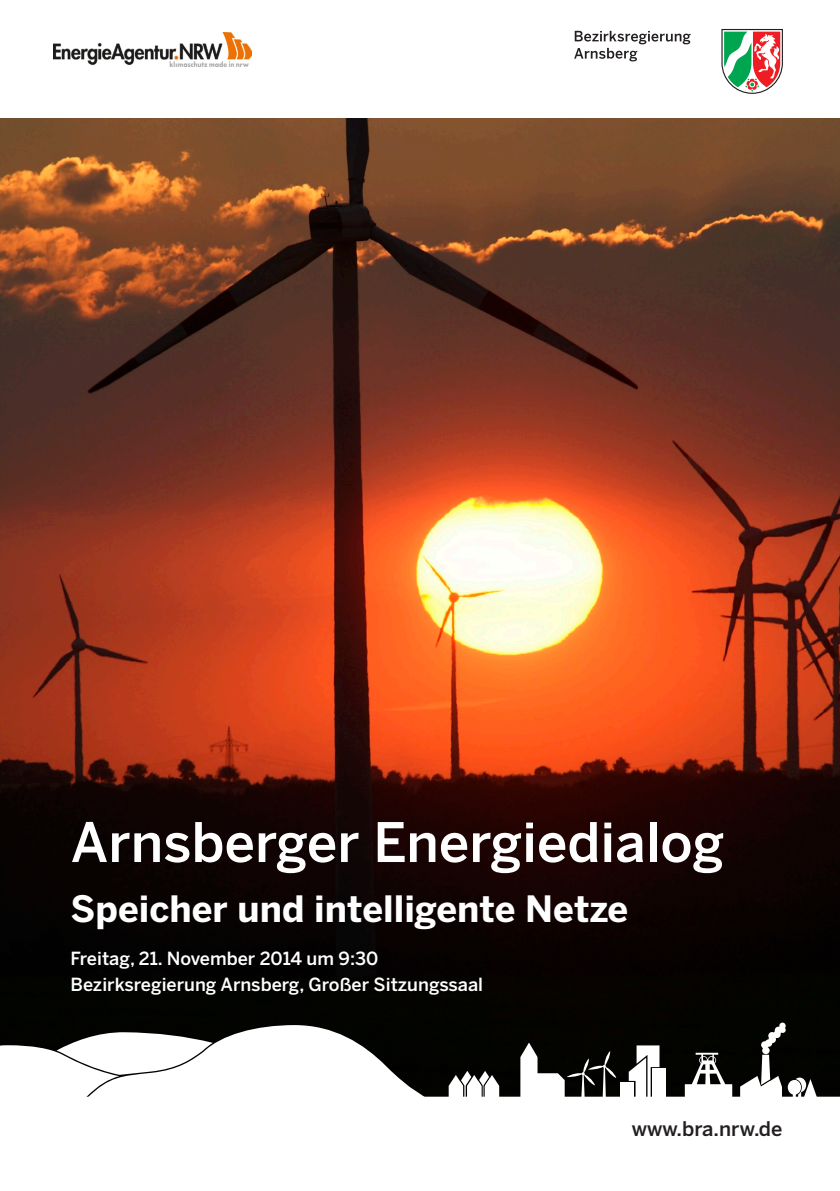
<style>
.page{position:relative;width:840px;height:1191px;background:#fff}
.page>*{position:absolute;margin:0;border:0;box-sizing:border-box;transform-origin:0 0}
.t1{font:500 54px "Benton Sans";color:#fff}
.t2{font:700 36px "Benton Sans";color:#fff}
.t3{font:500 20px "Benton Sans";color:#231f20}
.t4{font:500 18px/26px "Benton Sans";color:#fff}
</style>
<div class="page">
<img style="left:0;top:119px;width:839px;height:923px">
<svg style="left:426px;top:1042px;width:413px;height:55px;fill:#030300"></svg>
<svg style="left:0;top:1025px;width:426px;height:72px"></svg>
<svg style="left:739px;top:1022px;width:79px;height:75px"></svg>
<svg style="left:721px;top:29px;width:61px;height:65px"></svg>
<svg style="left:574px;top:31px;width:116px;height:30px"></svg>
<img style="left:53px;top:33px;width:198px;height:33px">
<h1 class="t1" style="left:71px;top:810px;width:654px">Arnsberger Energiedialog</h1>
<h2 class="t2" style="left:71px;top:887px;width:558px">Speicher und intelligente Netze</h2>
<p class="t4" style="left:71px;top:945px;width:414px">Freitag, 21. November 2014 um 9:30<br>Bezirksregierung Arnsberg, Großer Sitzungssaal</p>
<p class="t3" style="left:631px;top:1117px;width:152px">www.bra.nrw.de</p>
</div>
